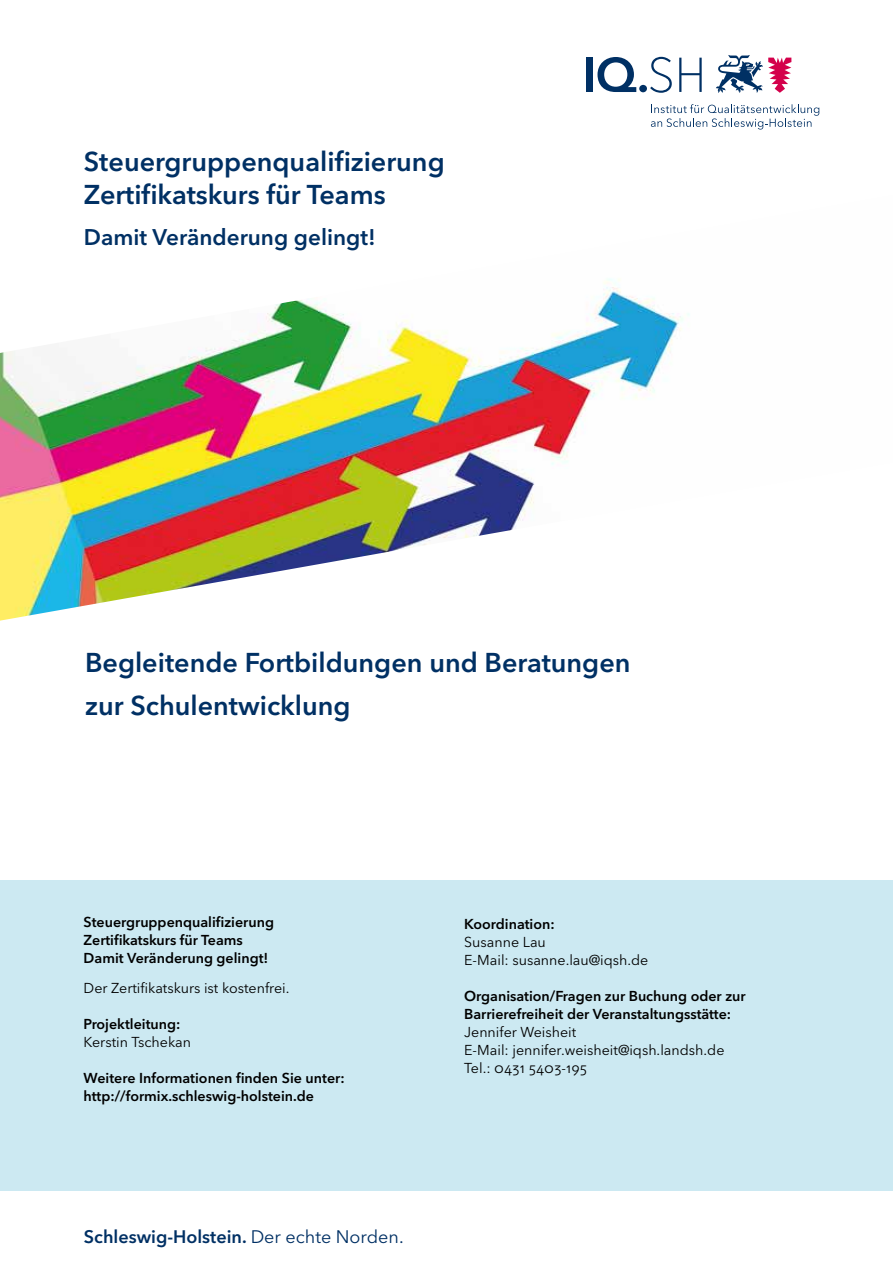
<style>
.page{position:relative;width:893px;height:1263px;background:#fff}
.page>*{position:absolute;margin:0;border:0;box-sizing:border-box;transform-origin:0 0}
.t1{font:600 27px/33px "Avenir Next LT Pro";color:#003064}
.t2{font:600 22.5px "Avenir Next LT Pro";color:#003064}
.t3{font:600 18px "Avenir Next LT Pro";color:#003064}
.t4{font:600 14.25px/18px "Avenir Next LT Pro";color:#000}
.t5{font:14.25px/18px "Avenir Next LT Pro";color:#000}
.s1{font-weight:400}
</style>
<div class="page">
<img style="left:0;top:353px;width:667px;height:268px">
<svg style="left:0;top:56px;width:820px;height:297px"></svg>
<div style="left:0;top:881px;width:893px;height:382px;background:#cce9f2"></div>
<div style="left:0;top:1192px;width:893px;height:71px;background:#fff"></div>
<div style="left:587px;top:58px;width:6px;height:34px;background:#003064"></div>
<svg style="left:597px;top:57px;width:39px;height:35px"></svg>
<div style="left:639px;top:85px;width:8px;height:7px;background:#003064;border-radius:50%"></div>
<svg style="left:651px;top:104px;width:168px;height:26px"></svg>
<svg style="left:716px;top:55px;width:75px;height:38px"></svg>
<svg style="left:650px;top:57px;width:22px;height:36px"></svg>
<svg style="left:679px;top:58px;width:23px;height:34px"></svg>
<h1 class="t1" style="left:84px;top:145px;width:362px">Steuergruppenqualifizierung<br>Zertifikatskurs für Teams</h1>
<h2 class="t2" style="left:84px;top:223px;width:293px">Damit Veränderung gelingt!</h2>
<h1 class="t1" style="left:85px;top:640px;width:547px;line-height:43.5px">Begleitende Fortbildungen und Beratungen zur Schulentwicklung</h1>
<p class="t4" style="left:84px;top:913px;width:192px">Steuergruppenqualifizierung<br>Zertifikatskurs für Teams<br>Damit Veränderung gelingt!</p>
<p class="t5" style="left:84px;top:979px;width:207px">Der Zertifikatskurs ist kostenfrei.</p>
<p class="t4" style="left:84px;top:1015px;width:98px">Projektleitung:</p>
<p class="t5" style="left:84px;top:1033px;width:109px">Kerstin Tschekan</p>
<p class="t4" style="left:84px;top:1069px;width:262px">Weitere Informationen finden Sie unter: http://formix.schleswig-holstein.de</p>
<p class="t3" style="left:84px;top:1226px;width:321px">Schleswig-Holstein. <span class="s1">Der echte Norden.</span></p>
<p class="t4" style="left:464px;top:915px;width:92px">Koordination:</p>
<p class="t5" style="left:464px;top:933px;width:186px">Susanne Lau<br>E-Mail: susanne.lau@iqsh.de</p>
<p class="t4" style="left:464px;top:987px;width:283px">Organisation/Fragen zur Buchung oder zur<br>Barrierefreiheit der Veranstaltungsstätte:</p>
<p class="t5" style="left:464px;top:1023px;width:262px">Jennifer Weisheit<br>E-Mail: jennifer.weisheit@iqsh.landsh.de<br>Tel.: 0431 5403-195</p>
</div>
